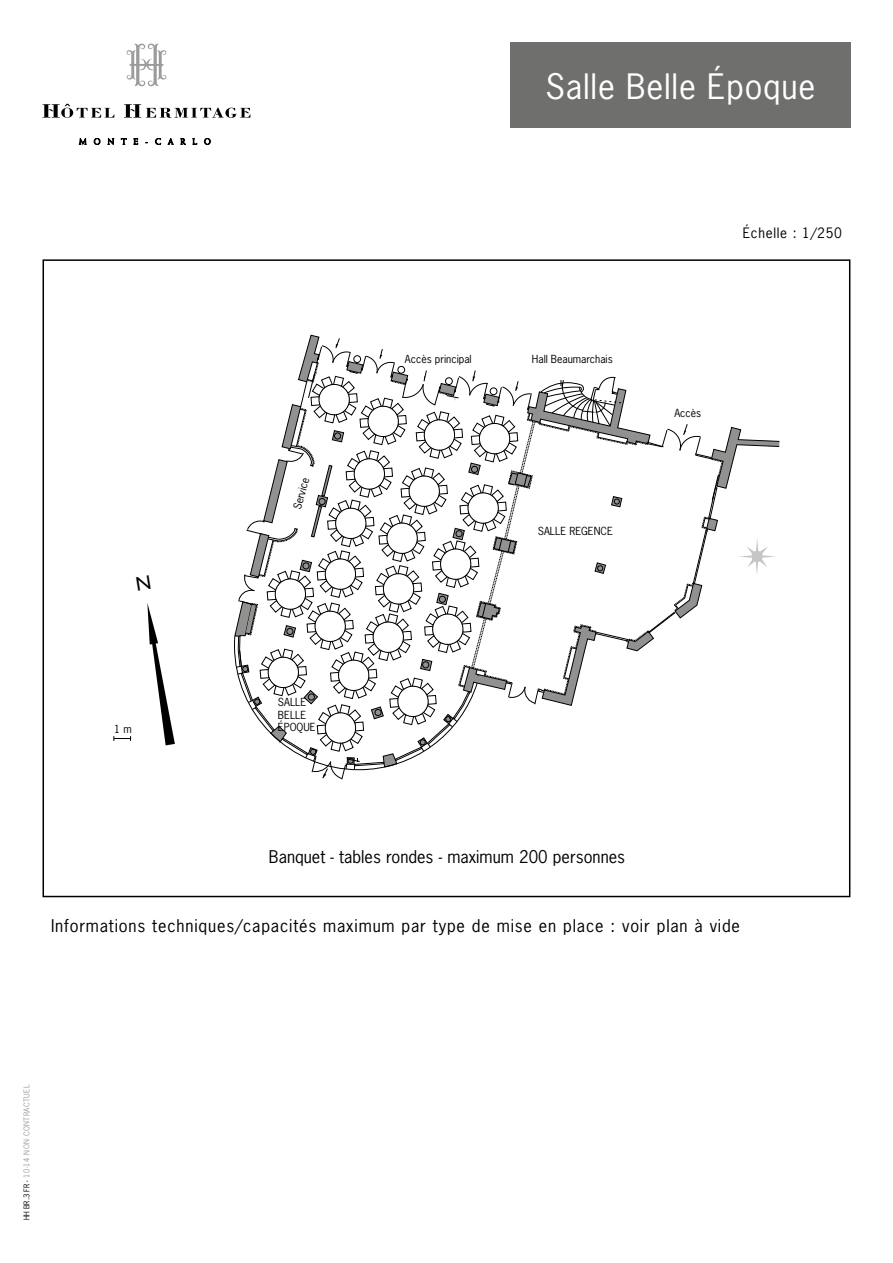
<style>
.page{position:relative;width:893px;height:1263px;background:#fff}
.page>*{position:absolute;margin:0;border:0;box-sizing:border-box;transform-origin:0 0}
.t1{font:33px "News Gothic";letter-spacing:.025em;color:#fff}
.t2{font:16.5px "News Gothic";letter-spacing:.05em;color:#000}
.t3{font:16.5px "News Gothic";color:#000}
.t4{font:13.5px "News Gothic";letter-spacing:.05em;color:#000}
.t5{font:10.5px/12.6px "News Gothic";color:#000}
.t6{font:7.5px "News Gothic";letter-spacing:.05em;color:#9c9b9b}
.s1{color:#000}
</style>
<div class="page">
<svg style="left:114px;top:736px;width:17px;height:5px"></svg>
<svg style="left:147px;top:603px;width:28px;height:142px"></svg>
<svg style="left:234px;top:335px;width:545px;height:444px"></svg>
<svg style="left:43px;top:104px;width:71px;height:14px"></svg>
<svg style="left:124px;top:104px;width:126px;height:14px"></svg>
<svg style="left:79px;top:138px;width:8px;height:7px"></svg>
<svg style="left:94px;top:138px;width:6px;height:7px"></svg>
<svg style="left:108px;top:138px;width:6px;height:7px"></svg>
<svg style="left:121px;top:138px;width:6px;height:7px"></svg>
<svg style="left:134px;top:138px;width:4px;height:7px"></svg>
<svg style="left:155px;top:138px;width:6px;height:7px"></svg>
<svg style="left:168px;top:138px;width:6px;height:7px"></svg>
<svg style="left:181px;top:138px;width:5px;height:7px"></svg>
<svg style="left:193px;top:138px;width:4px;height:7px"></svg>
<svg style="left:204px;top:138px;width:7px;height:7px"></svg>
<svg style="left:126px;top:43px;width:41px;height:44px"></svg>
<div style="left:510px;top:43px;width:340px;height:85px;background:#6f6f6e"></div>
<p class="t5" style="left:291px;top:508px;width:34px;rotate:-75deg">Service</p>
<h1 class="t1" style="left:545px;top:65px;width:271px">Salle Belle Époque</h1>
<p class="t5" style="left:405px;top:352px;width:68px">Accès principal</p>
<p class="t5" style="left:532px;top:352px;width:82px">Hall Beaumarchais</p>
<p class="t5" style="left:538px;top:525px;width:77px">SALLE REGENCE</p>
<p class="t4" style="left:743px;top:224px;width:101px">Échelle : 1/250</p>
<p class="t5" style="left:674px;top:407px;width:28px">Accès</p>
<p class="t5" style="left:114px;top:722px;width:19px">1 m</p>
<p class="t5" style="left:278px;top:695px;width:39px">SALLE<br>BELLE<br>ÉPOQUE</p>
<p class="t3" style="left:269px;top:846px;width:358px">Banquet - tables rondes - maximum 200 personnes</p>
<p class="t2" style="left:51px;top:915px;width:690px">Informations techniques/capacités maximum par type de mise en place : voir plan à vide</p>
<p class="t6" style="left:22px;top:1220px;width:137px;rotate:-90deg"><span class="s1">HH BR.3 FR -</span> 10-14 NON CONTRACTUEL</p>
</div>
